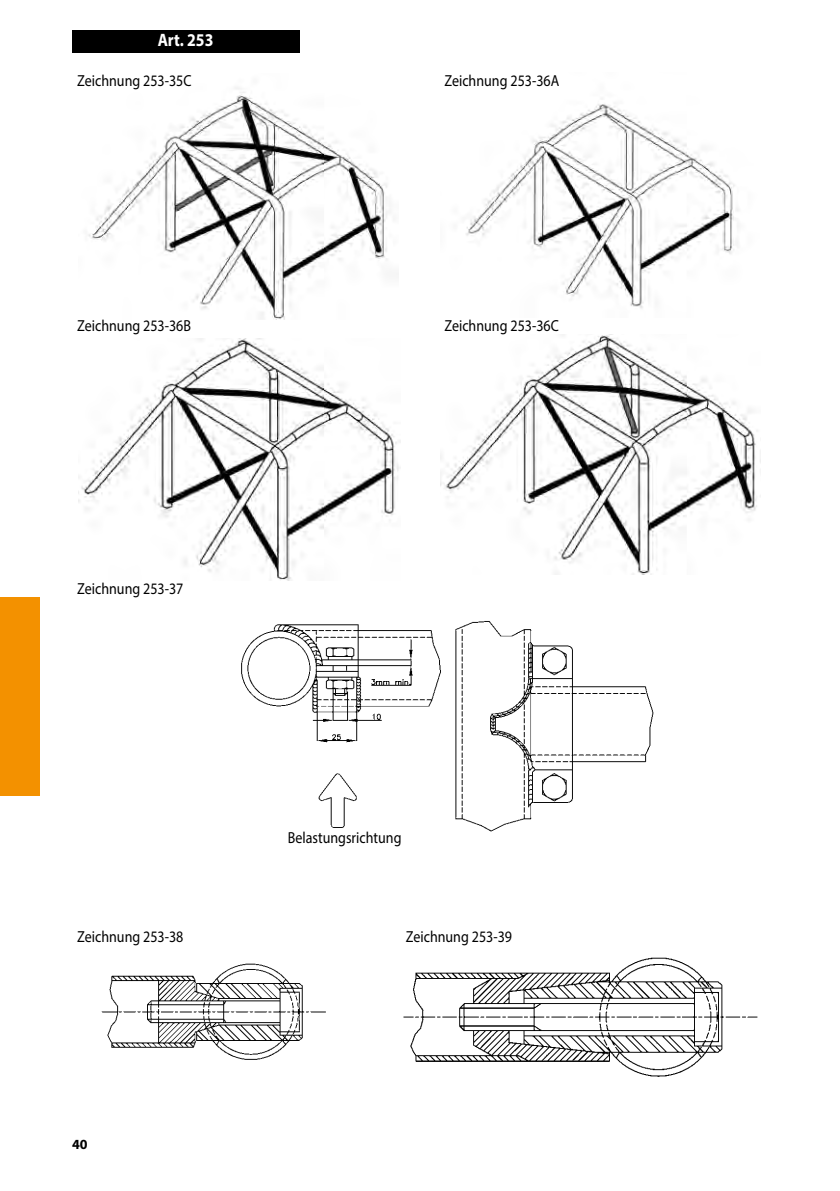
<style>
.page{position:relative;width:840px;height:1191px;background:#fff}
.page>*{position:absolute;margin:0;border:0;box-sizing:border-box;transform-origin:0 0}
.t1{font:700 18px "Myriad Pro";color:#fff;scale:.88 1}
.t2{font:16px "Myriad Pro";color:#000;scale:.88 1}
.t3{font:700 14px "Myriad Pro";color:#000}
</style>
<div class="page">
<div style="left:0;top:597px;width:40px;height:198px;background:#f39100"></div>
<img style="left:88px;top:87px;width:300px;height:252px">
<img style="left:466px;top:104px;width:273px;height:205px">
<img style="left:78px;top:339px;width:322px;height:241px">
<img style="left:440px;top:334px;width:318px;height:240px">
<img style="left:241px;top:621px;width:413px;height:211px">
<img style="left:101px;top:963px;width:225px;height:97px">
<img style="left:403px;top:957px;width:355px;height:120px">
<div style="left:72px;top:30px;width:227px;height:22px;background:#000"></div>
<p class="t1" style="left:158px;top:28px;width:65px">Art. 253</p>
<p class="t2" style="left:77px;top:71px;width:131px">Zeichnung 253-35C</p>
<p class="t2" style="left:77px;top:315px;width:131px">Zeichnung 253-36B</p>
<p class="t2" style="left:444px;top:71px;width:132px">Zeichnung 253-36A</p>
<p class="t2" style="left:444px;top:315px;width:131px">Zeichnung 253-36C</p>
<p class="t2" style="left:77px;top:578px;width:122px">Zeichnung 253-37</p>
<p class="t2" style="left:287px;top:827px;width:131px">Belastungsrichtung</p>
<p class="t2" style="left:77px;top:927px;width:122px">Zeichnung 253-38</p>
<p class="t2" style="left:405px;top:927px;width:122px">Zeichnung 253-39</p>
<p class="t3" style="left:72px;top:1135px;width:17px">40</p>
</div>
